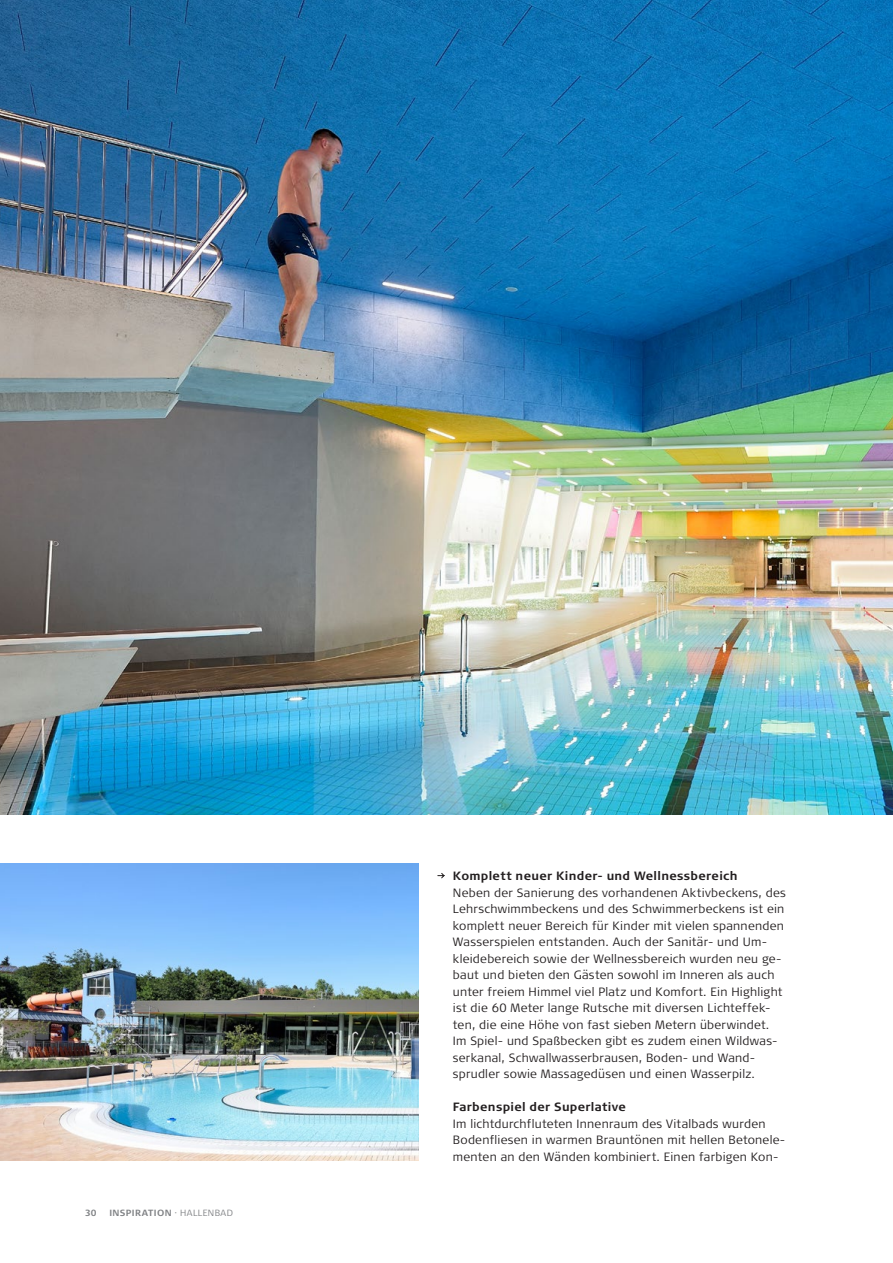
<style>
.page{position:relative;width:893px;height:1263px;background:#fff}
.page>*{position:absolute;margin:0;border:0;box-sizing:border-box;transform-origin:0 0}
.Brødtext{font:300 12px/16.5px "Signa Pro";letter-spacing:.02em;color:#231f20}
.Mellemrubrik{font:700 12px "Signa Pro";letter-spacing:.025em;color:#231f20}
.t1{font:700 9px "Signa Pro";letter-spacing:.04em;color:#808285}
.s1{font-weight:300}
</style>
<div class="page">
<img style="left:0;top:0;width:893px;height:814px">
<img style="left:0;top:864px;width:419px;height:297px">
<svg style="left:437px;top:873px;width:8px;height:5px"></svg>
<p class="t1" style="left:85px;top:1206px;width:13px">30</p>
<p class="t1" style="left:109px;top:1206px;width:125px">INSPIRATION<span class="s1">·HALLENBAD</span></p>
<p class="Mellemrubrik" style="left:453px;top:868px;width:286px">Komplett neuer Kinder- und Wellnessbereich</p>
<p class="Brødtext" style="left:453px;top:884px;width:335px">Neben der Sanierung des vorhandenen Aktivbeckens, des Lehrschwimmbeckens und des Schwimmerbeckens ist ein komplett neuer Bereich für Kinder mit vielen spannenden Wasserspielen entstanden. Auch der Sanitär- und Um&shy;kleidebereich sowie der Wellnessbereich wurden neu ge&shy;baut und bieten den Gästen sowohl im Inneren als auch unter freiem Himmel viel Platz und Komfort. Ein Highlight ist die 60 Meter lange Rutsche mit diversen Lichteffek&shy;ten, die eine Höhe von fast sieben Metern überwindet.<br>Im Spiel- und Spaßbecken gibt es zudem einen Wildwas&shy;serkanal, Schwallwasserbrausen, Boden- und Wand&shy;sprudler sowie Massagedüsen und einen Wasserpilz.</p>
<p class="Mellemrubrik" style="left:453px;top:1099px;width:175px">Farbenspiel der Superlative</p>
<p class="Brødtext" style="left:453px;top:1115px;width:334px">Im lichtdurchfluteten Innenraum des Vitalbads wurden<br>Bodenfliesen in warmen Brauntönen mit hellen Betonele&shy;menten an den Wänden kombiniert. Einen farbigen Kon-</p>
</div>
